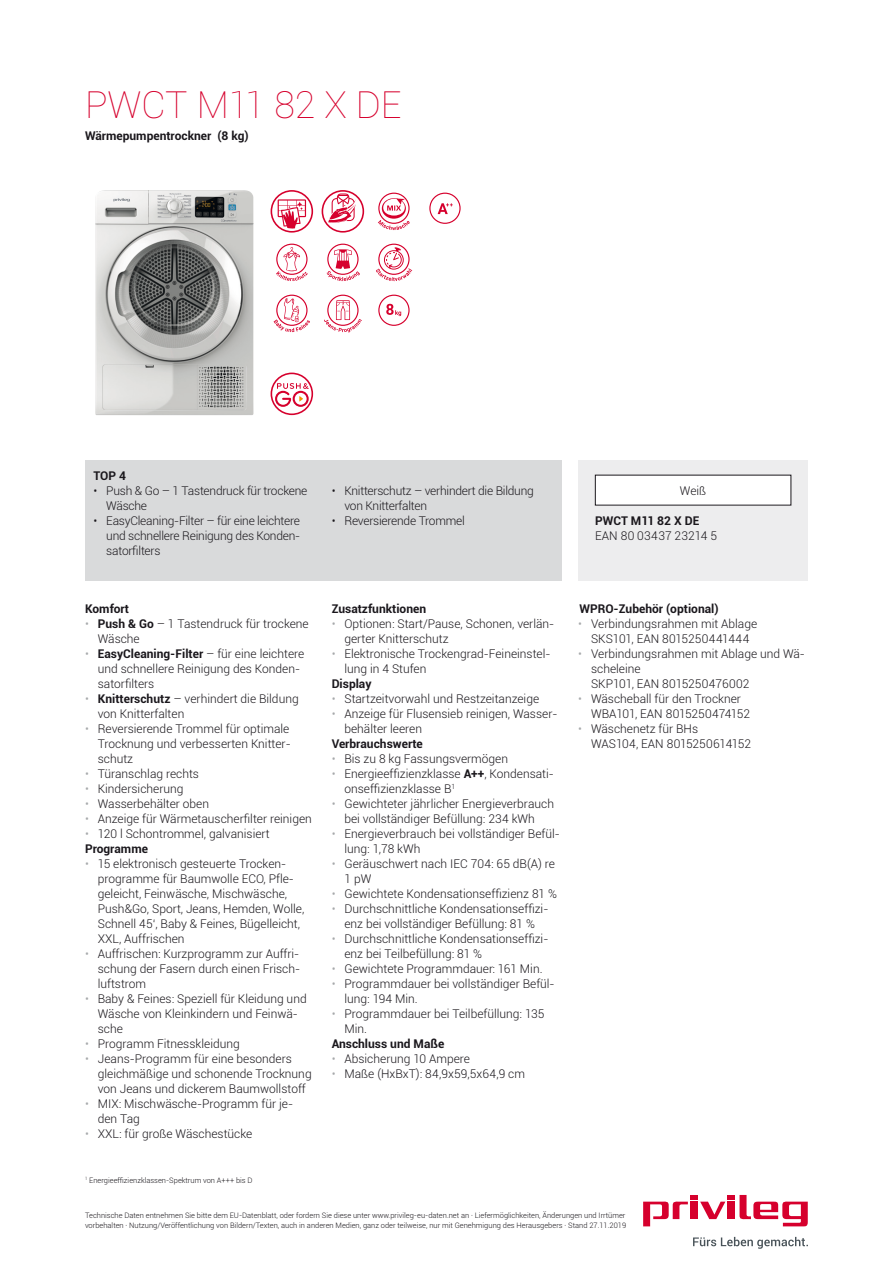
<style>
.page{position:relative;width:893px;height:1263px;background:#fff}
.page>*{position:absolute;margin:0;border:0;box-sizing:border-box;transform-origin:0 0}
.t1{font:100 37.5px "Roboto";color:#d6002d}
.t2{font:300 12px/15px "Roboto";color:#1a171c}
.t3{font:700 12px "Roboto";color:#1a171c}
.t4{font:300 12px/15px "Roboto";letter-spacing:-.02em;color:#1a171c}
.t5{font:300 7.5px/9.8px "Roboto";color:#1a171c}
.s1{color:#a7a9ab}
.s2{font-weight:700}
</style>
<div class="page">
<svg style="left:643px;top:1195px;width:165px;height:31px"></svg>
<div style="left:728px;top:1201px;width:7px;height:18px;background:#d6002d"></div>
<div style="left:691px;top:1201px;width:7px;height:18px;background:#d6002d"></div>
<svg style="left:693px;top:1237px;width:115px;height:12px"></svg>
<img style="left:95px;top:190px;width:159px;height:225px">
<svg style="left:271px;top:190px;width:42px;height:43px"></svg>
<svg style="left:276px;top:243px;width:32px;height:38px"></svg>
<svg style="left:273px;top:294px;width:37px;height:39px"></svg>
<svg style="left:322px;top:190px;width:42px;height:43px"></svg>
<svg style="left:326px;top:243px;width:34px;height:39px"></svg>
<svg style="left:324px;top:294px;width:38px;height:39px"></svg>
<svg style="left:378px;top:192px;width:32px;height:39px"></svg>
<svg style="left:376px;top:243px;width:37px;height:39px"></svg>
<svg style="left:378px;top:294px;width:32px;height:32px"></svg>
<svg style="left:429px;top:192px;width:32px;height:32px"></svg>
<svg style="left:271px;top:373px;width:42px;height:42px"></svg>
<div style="left:85px;top:460px;width:476px;height:120px;background:#d9dadb"></div>
<div style="left:578px;top:460px;width:230px;height:120px;background:#ededee"></div>
<div style="left:595px;top:475px;width:196px;height:30px;background:#fff"></div>
<h1 class="t1" style="left:85px;top:78px;width:318px">PWCT M11 82 X DE</h1>
<p class="t3" style="left:85px;top:128px;width:165px">Wärmepumpentrockner (8 kg)</p>
<p class="t3" style="left:94px;top:467px;width:34px">TOP 4</p>
<p class="t4" style="left:106px;top:483px;width:203px;text-indent:-13px">• Push &amp; Go – 1 Tastendruck für trockene<br>Wäsche</p>
<p class="t2" style="left:106px;top:513px;width:195px;text-align:justify;text-indent:-13px">• EasyCleaning-Filter – für eine leichtere und schnellere Reinigung des Konden&shy;satorfilters</p>
<p class="t3" style="left:85px;top:600px;width:46px">Komfort</p>
<p class="t2" style="left:98px;top:616px;width:213px;text-indent:-13px"><span class="s1">•</span> <span class="s2">Push &amp; Go</span> – 1 Tastendruck für trockene<br>Wäsche</p>
<p class="t2" style="left:98px;top:646px;width:208px;text-indent:-13px"><span class="s1">•</span> <span class="s2">EasyCleaning-Filter</span> – für eine leichtere und schnellere Reinigung des Konden&shy;satorfilters</p>
<p class="t2" style="left:98px;top:691px;width:202px;text-indent:-13px"><span class="s1">•</span> <span class="s2">Knitterschutz</span> – verhindert die Bildung von Knitterfalten</p>
<p class="t2" style="left:98px;top:721px;width:194px;text-align:justify;text-indent:-13px"><span class="s1">•</span> Reversierende Trommel für optimale Trocknung und verbesserten Knitter&shy;schutz</p>
<p class="t2" style="left:85px;top:766px;width:116px"><span class="s1">•</span> Türanschlag rechts</p>
<p class="t2" style="left:85px;top:781px;width:100px"><span class="s1">•</span> Kindersicherung</p>
<p class="t2" style="left:85px;top:796px;width:126px"><span class="s1">•</span> Wasserbehälter oben</p>
<p class="t2" style="left:85px;top:811px;width:228px"><span class="s1">•</span> Anzeige für Wärmetauscherfilter reinigen</p>
<p class="t2" style="left:85px;top:826px;width:186px"><span class="s1">•</span> 120 l Schontrommel, galvanisiert<br><span class="s2">Programme</span></p>
<p class="t2" style="left:98px;top:856px;width:208px;text-indent:-13px"><span class="s1">•</span> 15 elektronisch gesteuerte Trocken&shy;programme für Baumwolle ECO, Pfle&shy;geleicht, Feinwäsche, Mischwäsche, Push&amp;Go, Sport, Jeans, Hemden, Wolle, Schnell 45‘, Baby &amp; Feines, Bügelleicht, XXL, Auffrischen</p>
<p class="t2" style="left:98px;top:946px;width:204px;text-align:justify;text-indent:-13px"><span class="s1">•</span> Auffrischen: Kurzprogramm zur Auffri&shy;schung der Fasern durch einen Frisch&shy;luftstrom</p>
<p class="t2" style="left:98px;top:991px;width:210px;text-indent:-13px"><span class="s1">•</span> Baby &amp; Feines: Speziell für Kleidung und<br>Wäsche von Kleinkindern und Feinwä&shy;sche</p>
<p class="t2" style="left:85px;top:1036px;width:156px"><span class="s1">•</span> Programm Fitnesskleidung</p>
<p class="t2" style="left:98px;top:1051px;width:215px;text-indent:-13px"><span class="s1">•</span> Jeans-Programm für eine besonders gleichmäßige und schonende Trocknung von Jeans und dickerem Baumwollstoff</p>
<p class="t2" style="left:98px;top:1096px;width:197px;text-indent:-13px"><span class="s1">•</span> MIX: Mischwäsche-Programm für je&shy;den Tag</p>
<p class="t2" style="left:85px;top:1126px;width:169px"><span class="s1">•</span> XXL: für große Wäschestücke</p>
<p class="t4" style="left:344px;top:483px;width:191px;text-indent:-13px">• Knitterschutz – verhindert die Bildung von Knitterfalten</p>
<p class="t4" style="left:332px;top:513px;width:135px">• Reversierende Trommel</p>
<p class="t2" style="left:680px;top:482px;width:28px">Weiß</p>
<p class="t3" style="left:595px;top:512px;width:106px">PWCT M11 82 X DE</p>
<p class="t2" style="left:595px;top:528px;width:123px">EAN 80 03437 23214 5</p>
<p class="t3" style="left:332px;top:600px;width:96px">Zusatzfunktionen</p>
<p class="t2" style="left:344px;top:616px;width:211px;text-indent:-13px"><span class="s1">•</span> Optionen: Start/Pause, Schonen, verlän&shy;gerter Knitterschutz</p>
<p class="t2" style="left:344px;top:646px;width:208px;text-indent:-13px"><span class="s1">•</span> Elektronische Trockengrad-Feineinstel&shy;lung in 4 Stufen</p>
<p class="t3" style="left:332px;top:675px;width:41px">Display</p>
<p class="t2" style="left:332px;top:691px;width:209px"><span class="s1">•</span> Startzeitvorwahl und Restzeitanzeige</p>
<p class="t2" style="left:344px;top:706px;width:215px;text-indent:-13px"><span class="s1">•</span> Anzeige für Flusensieb reinigen, Wasser&shy;behälter leeren</p>
<p class="t3" style="left:332px;top:735px;width:93px">Verbrauchswerte</p>
<p class="t2" style="left:332px;top:751px;width:178px"><span class="s1">•</span> Bis zu 8 kg Fassungsvermögen</p>
<p class="t2" style="left:344px;top:766px;width:211px;text-indent:-13px"><span class="s1">•</span> Energieeffizienzklasse <span class="s2">A++</span>, Kondensati&shy;onseffizienzklasse B<sup>1</sup></p>
<p class="t2" style="left:332px;top:796px;width:224px;text-align:center"><span class="s1">•</span> Gewichteter jährlicher Energieverbrauch bei vollständiger Befüllung: 234 kWh</p>
<p class="t2" style="left:344px;top:826px;width:217px;text-indent:-13px"><span class="s1">•</span> Energieverbrauch bei vollständiger Befül&shy;lung: 1,78 kWh</p>
<p class="t2" style="left:344px;top:856px;width:212px;text-indent:-13px"><span class="s1">•</span> Geräuschwert nach IEC 704: 65 dB(A) re<br>1 pW</p>
<p class="t2" style="left:332px;top:886px;width:227px"><span class="s1">•</span> Gewichtete Kondensationseffizienz 81 %</p>
<p class="t2" style="left:332px;top:901px;width:218px;text-align:center"><span class="s1">•</span> Durchschnittliche Kondensationseffizi&shy;enz bei vollständiger Befüllung: 81 %</p>
<p class="t2" style="left:344px;top:931px;width:205px;text-indent:-13px"><span class="s1">•</span> Durchschnittliche Kondensationseffizi&shy;enz bei Teilbefüllung: 81 %</p>
<p class="t2" style="left:332px;top:961px;width:212px"><span class="s1">•</span> Gewichtete Programmdauer: 161 Min.</p>
<p class="t2" style="left:344px;top:976px;width:212px;text-indent:-13px"><span class="s1">•</span> Programmdauer bei vollständiger Befül&shy;lung: 194 Min.</p>
<p class="t2" style="left:344px;top:1006px;width:201px;text-indent:-13px"><span class="s1">•</span> Programmdauer bei Teilbefüllung: 135<br>Min.</p>
<p class="t3" style="left:332px;top:1035px;width:114px">Anschluss und Maße</p>
<p class="t2" style="left:332px;top:1051px;width:140px"><span class="s1">•</span> Absicherung 10 Ampere</p>
<p class="t2" style="left:332px;top:1066px;width:195px"><span class="s1">•</span> Maße (HxBxT): 84,9x59,5x64,9 cm</p>
<p class="t3" style="left:579px;top:600px;width:141px">WPRO-Zubehör (optional)</p>
<p class="t2" style="left:578px;top:616px;width:180px;text-align:center"><span class="s1">•</span> Verbindungsrahmen mit Ablage<br>SKS101, EAN 8015250441444</p>
<p class="t2" style="left:591px;top:646px;width:215px;text-indent:-13px"><span class="s1">•</span> Verbindungsrahmen mit Ablage und Wä&shy;scheleine<br>SKP101, EAN 8015250476002</p>
<p class="t2" style="left:591px;top:691px;width:161px;text-indent:-13px"><span class="s1">•</span> Wäscheball für den Trockner<br>WBA101, EAN 8015250474152</p>
<p class="t2" style="left:591px;top:721px;width:162px;text-indent:-13px"><span class="s1">•</span> Wäschenetz für BHs<br>WAS104, EAN 8015250614152</p>
<p class="t5" style="left:85px;top:1175px;width:169px"><sup>1</sup> Energieeffizienzklassen-Spektrum von A+++ bis D</p>
<p class="t5" style="left:85px;top:1210px;width:543px">Technische Daten entnehmen Sie bitte dem EU-Datenblatt, oder fordern Sie diese unter www.privileg-eu-daten.net an · Liefermöglichkeiten, Änderungen und Irrtümer vorbehalten · Nutzung/Veröffentlichung von Bildern/Texten, auch in anderen Medien, ganz oder teilweise, nur mit Genehmigung des Herausgebers · Stand 27.11.2019</p>
</div>
